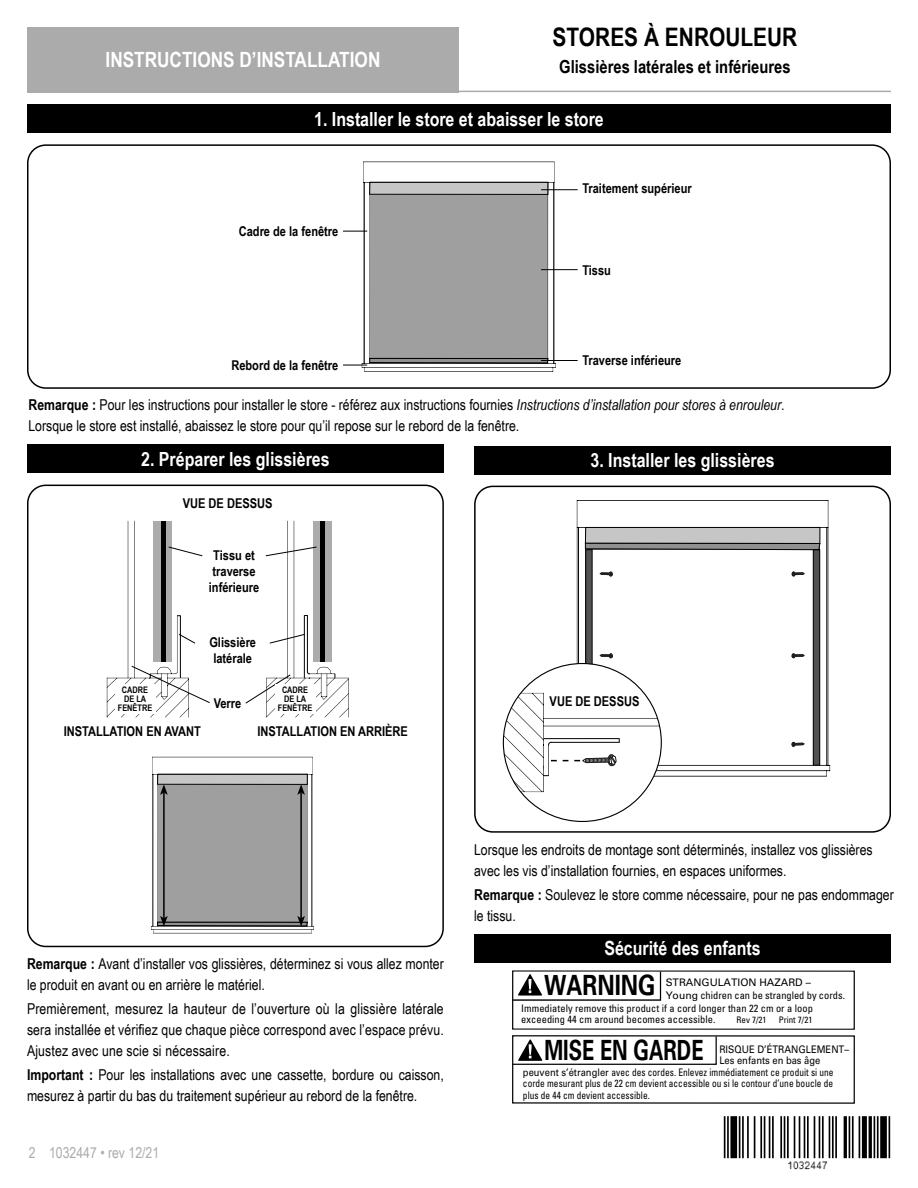
<style>
.page{position:relative;width:918px;height:1188px;background:#fff}
.page>*{position:absolute;margin:0;border:0;box-sizing:border-box;transform-origin:0 0}
.t1{font:700 27.9px "Univers LT Std";color:#000;scale:.72 1}
.t2{font:700 27.9px "Univers LT Std";color:#000;scale:.8 1}
.t3{font:700 25.5px "Arial Narrow";color:#000}
.t4{font:700 21px "Arial Narrow";color:#fff}
.t5{font:700 19.5px "Arial Narrow";color:#fff}
.t6{font:700 18px "Arial Narrow";color:#000}
.t7{font:15px/21px "Arial Narrow";color:#000}
.t8{font:15px "Arial Narrow";color:#acacac}
.t9{font:700 13.5px/16.2px "Arial Narrow";color:#000}
.t10{font:condensed 10.35px/11.4px "Univers LT Std";letter-spacing:.005em;color:#000;scale:.9 1}
.t11{font:condensed 10.35px/11.4px "Univers LT Std";letter-spacing:.005em;color:#000}
.t12{font:10.35px "Univers LT Std";color:#000;scale:.9 1}
.t13{font:700 9px/9px "Arial Narrow";color:#000;text-align:center}
.t14{font:condensed 9px "Univers LT Std";color:#000}
.s1{font-weight:700}
.s2{font-style:italic}
.s3{font-stretch:normal}
</style>
<div class="page">
<hr style="left:459px;top:91px;width:432px;height:1px;background:#ababab">
<div style="left:27px;top:27px;width:432px;height:65px;background:#ababab"></div>
<div style="left:27px;top:105px;width:864px;height:28px;background:#000"></div>
<div style="left:27px;top:485px;width:417px;height:462px;border:2px solid #000;border-radius:18px"></div>
<div style="left:27px;top:445px;width:417px;height:28px;background:#000"></div>
<div style="left:27px;top:144px;width:864px;height:245px;border:2px solid #000;border-radius:18px"></div>
<div style="left:474px;top:486px;width:417px;height:347px;border:2px solid #000;border-radius:18px"></div>
<div style="left:474px;top:446px;width:417px;height:28px;background:#000"></div>
<div style="left:474px;top:934px;width:417px;height:29px;background:#000"></div>
<hr style="left:512px;top:1000px;width:148px;height:1px;background:#000">
<svg style="left:660px;top:972px;width:1px;height:29px"></svg>
<svg style="left:518px;top:974px;width:24px;height:22px"></svg>
<svg style="left:512px;top:1035px;width:205px;height:31px"></svg>
<img style="left:723px;top:1116px;width:168px;height:54px">
<svg style="left:245px;top:521px;width:104px;height:197px"></svg>
<svg style="left:107px;top:521px;width:103px;height:197px"></svg>
<div style="left:275px;top:685px;width:40px;height:29px;background:#fff"></div>
<svg style="left:576px;top:500px;width:255px;height:277px"></svg>
<div style="left:585px;top:527px;width:235px;height:16px;background:#c6c6c6"></div>
<div style="left:585px;top:527px;width:235px;height:17px;border:1px solid #000"></div>
<svg style="left:585px;top:543px;width:235px;height:7px;background:#666"></svg>
<div style="left:586px;top:550px;width:6px;height:215px;background:#525252"></div>
<div style="left:585px;top:549px;width:7px;height:216px;border:1px solid #000"></div>
<div style="left:813px;top:550px;width:7px;height:215px;background:#525252"></div>
<div style="left:813px;top:550px;width:7px;height:215px;border:1px solid #000"></div>
<svg style="left:600px;top:653px;width:13px;height:5px"></svg>
<svg style="left:600px;top:571px;width:13px;height:5px"></svg>
<svg style="left:792px;top:742px;width:12px;height:5px"></svg>
<svg style="left:792px;top:653px;width:12px;height:5px"></svg>
<svg style="left:792px;top:571px;width:12px;height:5px"></svg>
<svg style="left:151px;top:757px;width:163px;height:176px;background:#a7a7a7"></svg>
<hr style="left:541px;top:189px;width:37px;height:1px;background:#000">
<svg style="left:343px;top:162px;width:214px;height:210px"></svg>
<hr style="left:541px;top:269px;width:37px;height:1px;background:#000">
<hr style="left:541px;top:360px;width:37px;height:1px;background:#000">
<div style="left:503px;top:664px;width:158px;height:157px;background:#fff;border-radius:50%"></div>
<svg style="left:503px;top:693px;width:158px;height:99px"></svg>
<div style="left:115px;top:685px;width:40px;height:29px;background:#fff"></div>
<h3 class="t4" style="left:106px;top:44px;width:276px">INSTRUCTIONS D’INSTALLATION</h3>
<h2 class="t3" style="left:553px;top:17px;width:246px">STORES À ENROULEUR</h2>
<p class="t6" style="left:559px;top:53px;width:233px">Glissières latérales et inférieures</p>
<h3 class="t5" style="left:314px;top:104px;width:291px">1. Installer le store et abaisser le store</h3>
<p class="t9" style="left:239px;top:222px;width:101px">Cadre de la fenêtre</p>
<p class="t9" style="left:231px;top:356px;width:109px">Rebord de la fenêtre</p>
<p class="t9" style="left:582px;top:180px;width:111px">Traitement supérieur</p>
<p class="t9" style="left:582px;top:261px;width:30px">Tissu</p>
<p class="t9" style="left:582px;top:352px;width:101px">Traverse inférieure</p>
<p class="t7" style="left:28px;top:393px;width:758px"><span class="s1">Remarque :</span> Pour les instructions pour installer le store - référez aux instructions fournies <span class="s2">Instructions d’installation pour stores à enrouleur</span>.<br>Lorsque le store est installé, abaissez le store pour qu’il repose sur le rebord de la fenêtre.</p>
<h3 class="t5" style="left:141px;top:444px;width:190px">2. Préparer les glissières</h3>
<p class="t9" style="left:183px;top:495px;width:91px">VUE DE DESSUS</p>
<p class="t9" style="left:209px;top:546px;width:52px;text-align:center">Tissu et traverse inférieure</p>
<p class="t13" style="left:118px;top:685px;width:36px">CADRE<br>DE LA<br>FENÊTRE</p>
<p class="t9" style="left:209px;top:634px;width:48px">Glissière latérale</p>
<p class="t9" style="left:214px;top:695px;width:29px">Verre</p>
<p class="t13" style="left:278px;top:685px;width:36px">CADRE<br>DE LA<br>FENÊTRE</p>
<p class="t9" style="left:64px;top:723px;width:139px">INSTALLATION EN AVANT</p>
<p class="t9" style="left:257px;top:723px;width:152px">INSTALLATION EN ARRIÈRE</p>
<h3 class="t5" style="left:591px;top:446px;width:186px">3. Installer les glissières</h3>
<p class="t9" style="left:550px;top:693px;width:91px">VUE DE DESSUS</p>
<p class="t7" style="left:27px;top:953px;width:418px"><span class="s1">Remarque :</span> Avant d’installer vos glissières, déterminez si vous allez monter le produit en avant ou en arrière le matériel.</p>
<p class="t7" style="left:27px;top:998px;width:418px;text-align:justify">Premièrement, mesurez la hauteur de l’ouverture où la glissière latérale sera installée et vérifiez que chaque pièce correspond avec l’espace prévu.<br>Ajustez avec une scie si nécessaire.</p>
<p class="t7" style="left:27px;top:1064px;width:418px"><span class="s1">Important :</span> Pour les installations avec une cassette, bordure ou caisson, mesurez à partir du bas du traitement supérieur au rebord de la fenêtre.</p>
<p class="t8" style="left:29px;top:1142px;width:132px">2 1032447 • rev 12/21</p>
<p class="t7" style="left:474px;top:839px;width:400px">Lorsque les endroits de montage sont déterminés, installez vos glissières avec les vis d’installation fournies, en espaces uniformes.</p>
<p class="t7" style="left:474px;top:884px;width:421px"><span class="s1">Remarque :</span> Soulevez le store comme nécessaire, pour ne pas endommager le tissu.</p>
<h3 class="t5" style="left:604px;top:934px;width:158px">Sécurité des enfants</h3>
<h1 class="t2" style="left:544px;top:969px;width:141px">WARNING</h1>
<p class="t11" style="left:666px;top:976px;width:181px;line-height:12.6px"><span class="s3">STRANGULATION HAZARD –<br>Young</span> chidren can be strangled by cords.</p>
<p class="t11" style="left:521px;top:1002px;width:293px">Immediately remove this product if a cord longer than 22 cm or a loop exceeding 44 cm around becomes accessible.</p>
<p class="t14" style="left:737px;top:1014px;width:32px">Rev 7/21</p>
<p class="t14" style="left:779px;top:1014px;width:35px">Print 7/21</p>
<h1 class="t1" style="left:544px;top:1034px;width:223px">MISE EN GARDE</h1>
<p class="t12" style="left:719px;top:1043px;width:146px">RISQUE D’ÉTRANGLEMENT–</p>
<p class="t10" style="left:523px;top:1055px;width:347px;text-indent:196px"><span class="s3">Les enfants en bas âge peuvent s’étrangler</span> avec des cordes. Enlevez imm<span class="s3">é</span>diatement ce produit si une corde mesurant plus de 22 cm devient accessible ou si le contour d’une boucle de plus de 44 cm devient accessible.</p>
</div>
